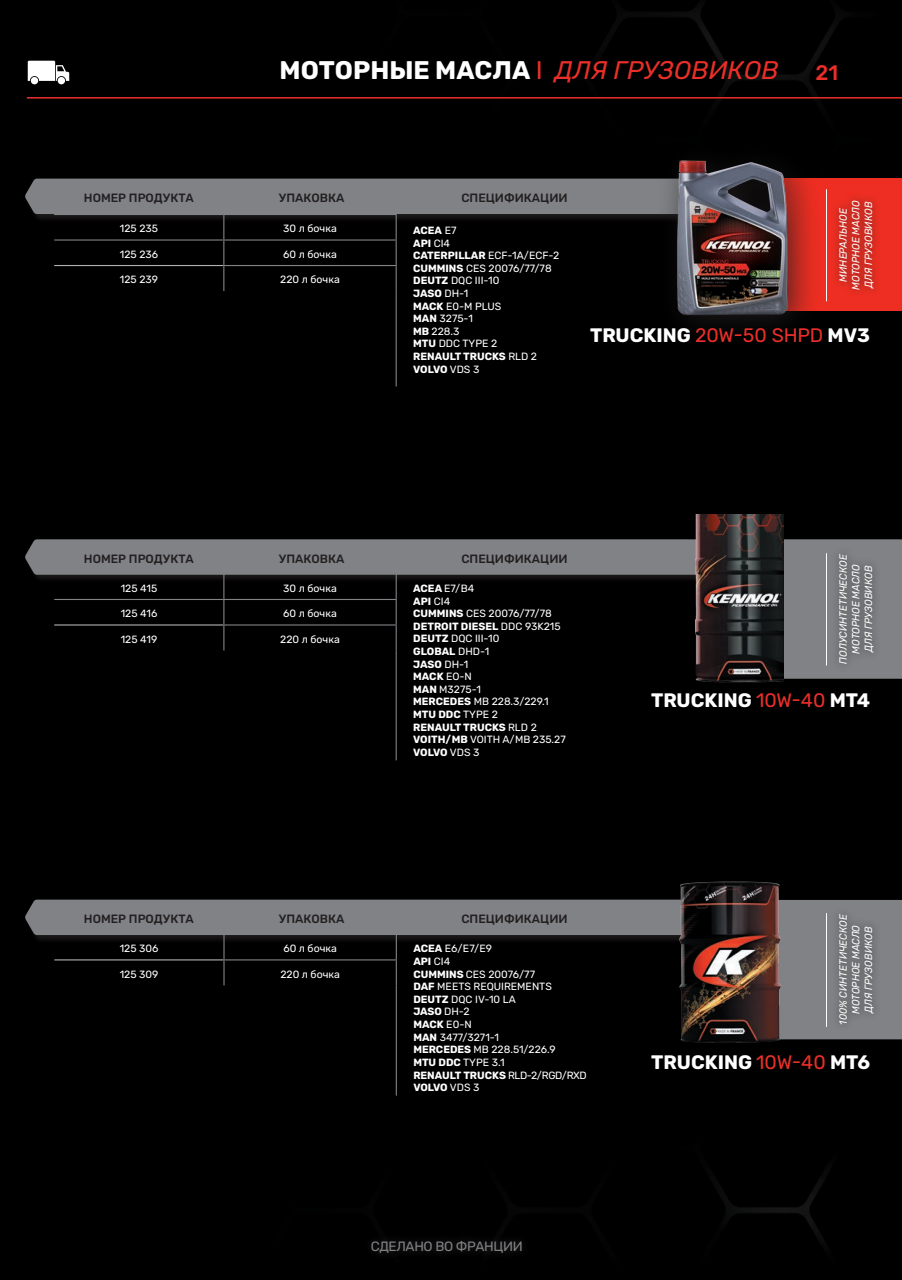
<style>
.page{position:relative;width:902px;height:1280px;background:#fff}
.page>*{position:absolute;margin:0;border:0;box-sizing:border-box;transform-origin:0 0}
.t1{font:700 25.5px "Rubik";color:#fff}
.t2{font:500 21px "Rubik";color:#ea2f29}
.t3{font:700 19.5px "Rubik";color:#fff}
.t4{font:13.5px "Rubik";letter-spacing:-.025em;color:#808285}
.t5{font:500 12px "Rubik";color:#231f20}
.t6{font:10.5px/12.6px "Rubik";color:#fff}
.t7{font:italic 10.5px/12.6px "Rubik";letter-spacing:.01em;color:#fff;text-align:center;scale:.93 1}
.s1{font-weight:400;color:#ea2f29}
.s2{font-weight:400;font-style:italic;color:#ea2f29}
.s3{font-weight:700}
</style>
<div class="page">
<div style="left:0;top:0;width:901px;height:1280px;background:#000"></div>
<div style="left:362px;top:1232px;width:169px;height:30px;background:#050505"></div>
<div style="left:25px;top:899px;width:703px;height:45px;background:#313233"></div>
<div style="left:779px;top:179px;width:122px;height:132px;background:#ee2e22"></div>
<div style="left:783px;top:539px;width:118px;height:140px;background:#808285"></div>
<div style="left:782px;top:900px;width:119px;height:139px;background:#808285"></div>
<img style="left:695px;top:514px;width:88px;height:170px">
<div style="left:655px;top:139px;width:166px;height:210px;background:#231f20;opacity:.75"></div>
<img style="left:655px;top:132px;width:149px;height:211px">
<img style="left:677px;top:879px;width:105px;height:166px">
<svg style="left:25px;top:179px;width:694px;height:112px"></svg>
<hr style="left:395px;top:291px;width:1px;height:96px;background:#808285">
<hr style="left:54px;top:265px;width:169px;height:1px;background:#b0b1b5">
<svg style="left:25px;top:539px;width:694px;height:111px"></svg>
<hr style="left:395px;top:625px;width:2px;height:25px;background:#808285">
<hr style="left:395px;top:650px;width:2px;height:110px;background:#808285">
<hr style="left:54px;top:624px;width:169px;height:1px;background:#b0b1b5">
<svg style="left:25px;top:900px;width:694px;height:85px"></svg>
<hr style="left:396px;top:985px;width:1px;height:110px;background:#808285">
<hr style="left:54px;top:959px;width:169px;height:1px;background:#b0b1b5">
<div style="left:830px;top:192px;width:51px;height:106px;background:#231f20;opacity:.75"></div>
<hr style="left:826px;top:189px;width:1px;height:112px;background:#fff">
<div style="left:830px;top:546px;width:51px;height:126px;background:#231f20;opacity:.75"></div>
<hr style="left:826px;top:553px;width:1px;height:112px;background:#fff">
<div style="left:830px;top:906px;width:51px;height:126px;background:#231f20;opacity:.75"></div>
<hr style="left:826px;top:913px;width:1px;height:114px;background:#fff">
<hr style="left:27px;top:97px;width:874px;height:2px;background:#ea2f29">
<div style="left:31px;top:77px;width:7px;height:7px;background:#fff;border-radius:50%"></div>
<div style="left:58px;top:77px;width:7px;height:7px;background:#fff;border-radius:50%"></div>
<svg style="left:28px;top:61px;width:41px;height:20px"></svg>
<h1 class="t1" style="left:279px;top:55px;width:500px">МОТОРНЫЕ МАСЛА <span class="s1">I</span> <span class="s2">ДЛЯ ГРУЗОВИКОВ</span></h1>
<h2 class="t2" style="left:815px;top:57px;width:24px">21</h2>
<p class="t5" style="left:84px;top:189px;width:111px">НОМЕР ПРОДУКТА</p>
<p class="t5" style="left:279px;top:189px;width:67px">УПАКОВКА</p>
<p class="t5" style="left:461px;top:189px;width:108px">СПЕЦИФИКАЦИИ</p>
<p class="t6" style="left:120px;top:223px;width:40px">125 235</p>
<p class="t6" style="left:283px;top:223px;width:55px">30 л бочка</p>
<p class="t6" style="left:413px;top:225px;width:148px"><span class="s3">ACEA</span> E7<br><span class="s3">API</span> CI4<br><span class="s3">CATERPILLAR</span> ECF-1A/ECF-2<br><span class="s3">CUMMINS</span> CES 20076/77/78<br><span class="s3">DEUTZ</span> DQC III-10<br><span class="s3">JASO</span> DH-1<br><span class="s3">MACK</span> E0-M PLUS<br><span class="s3">MAN</span> 3275-1<br><span class="s3">MB</span> 228.3<br><span class="s3">MTU</span> DDC TYPE 2<br><span class="s3">RENAULT TRUCKS</span> RLD 2<br><span class="s3">VOLVO</span> VDS 3</p>
<p class="t6" style="left:120px;top:248px;width:40px">125 236</p>
<p class="t6" style="left:283px;top:248px;width:55px">60 л бочка</p>
<p class="t6" style="left:120px;top:274px;width:40px">125 239</p>
<p class="t6" style="left:280px;top:274px;width:61px">220 л бочка</p>
<p class="t7" style="left:837px;top:290px;width:98px;rotate:-90deg">МИНЕРАЛЬНОЕ<br>МОТОРНОЕ МАСЛО<br>ДЛЯ ГРУЗОВИКОВ</p>
<h3 class="t3" style="left:590px;top:324px;width:281px">TRUCKING <span class="s1">20W-50 SHPD</span> MV3</h3>
<p class="t5" style="left:84px;top:549px;width:111px">НОМЕР ПРОДУКТА</p>
<p class="t5" style="left:279px;top:549px;width:67px">УПАКОВКА</p>
<p class="t5" style="left:461px;top:549px;width:108px">СПЕЦИФИКАЦИИ</p>
<p class="t6" style="left:121px;top:582px;width:38px">125 415</p>
<p class="t6" style="left:283px;top:582px;width:55px">30 л бочка</p>
<p class="t6" style="left:413px;top:583px;width:154px"><span class="s3">ACEA</span> E7/B4<br><span class="s3">API</span> CI4<br><span class="s3">CUMMINS</span> CES 20076/77/78<br><span class="s3">DETROIT DIESEL</span> DDC 93K215<br><span class="s3">DEUTZ</span> DQC III-10<br><span class="s3">GLOBAL</span> DHD-1<br><span class="s3">JASO</span> DH-1<br><span class="s3">MACK</span> EO-N<br><span class="s3">MAN</span> M3275-1<br><span class="s3">MERCEDES</span> MB 228.3/229.1<br><span class="s3">MTU DDC</span> TYPE 2<br><span class="s3">RENAULT TRUCKS</span> RLD 2<br><span class="s3">VOITH/MB</span> VOITH A/MB 235.27<br><span class="s3">VOLVO</span> VDS 3</p>
<p class="t6" style="left:121px;top:608px;width:38px">125 416</p>
<p class="t6" style="left:283px;top:608px;width:55px">60 л бочка</p>
<p class="t6" style="left:121px;top:633px;width:38px">125 419</p>
<p class="t6" style="left:280px;top:633px;width:61px">220 л бочка</p>
<p class="t7" style="left:837px;top:664px;width:120px;rotate:-90deg">ПОЛУСИНТЕТИЧЕСКОЕ<br>МОТОРНОЕ МАСЛО<br>ДЛЯ ГРУЗОВИКОВ</p>
<h3 class="t3" style="left:651px;top:688px;width:220px">TRUCKING <span class="s1">10W-40</span> MT4</h3>
<p class="t5" style="left:84px;top:910px;width:111px">НОМЕР ПРОДУКТА</p>
<p class="t5" style="left:279px;top:910px;width:67px">УПАКОВКА</p>
<p class="t5" style="left:461px;top:910px;width:108px">СПЕЦИФИКАЦИИ</p>
<p class="t6" style="left:120px;top:943px;width:40px">125 306</p>
<p class="t6" style="left:283px;top:943px;width:55px">60 л бочка</p>
<p class="t6" style="left:413px;top:943px;width:175px"><span class="s3">ACEA</span> E6/E7/E9<br><span class="s3">API</span> CI4<br><span class="s3">CUMMINS</span> CES 20076/77<br><span class="s3">DAF</span> MEETS REQUIREMENTS<br><span class="s3">DEUTZ</span> DQC IV-10 LA<br><span class="s3">JASO</span> DH-2<br><span class="s3">MACK</span> E0-N<br><span class="s3">MAN</span> 3477/3271-1<br><span class="s3">MERCEDES</span> MB 228.51/226.9<br><span class="s3">MTU DDC</span> TYPE 3.1<br><span class="s3">RENAULT TRUCKS</span> RLD-2/RGD/RXD<br><span class="s3">VOLVO</span> VDS 3</p>
<p class="t6" style="left:120px;top:968px;width:40px">125 309</p>
<p class="t6" style="left:280px;top:968px;width:61px">220 л бочка</p>
<p class="t4" style="left:370px;top:1237px;width:153px">СДЕЛАНО ВО ФРАНЦИИ</p>
<p class="t7" style="left:837px;top:1025px;width:120px;rotate:-90deg">100% СИНТЕТИЧЕСКОЕ<br>МОТОРНОЕ МАСЛО<br>ДЛЯ ГРУЗОВИКОВ</p>
<h3 class="t3" style="left:651px;top:1051px;width:220px">TRUCKING <span class="s1">10W-40</span> MT6</h3>
</div>
